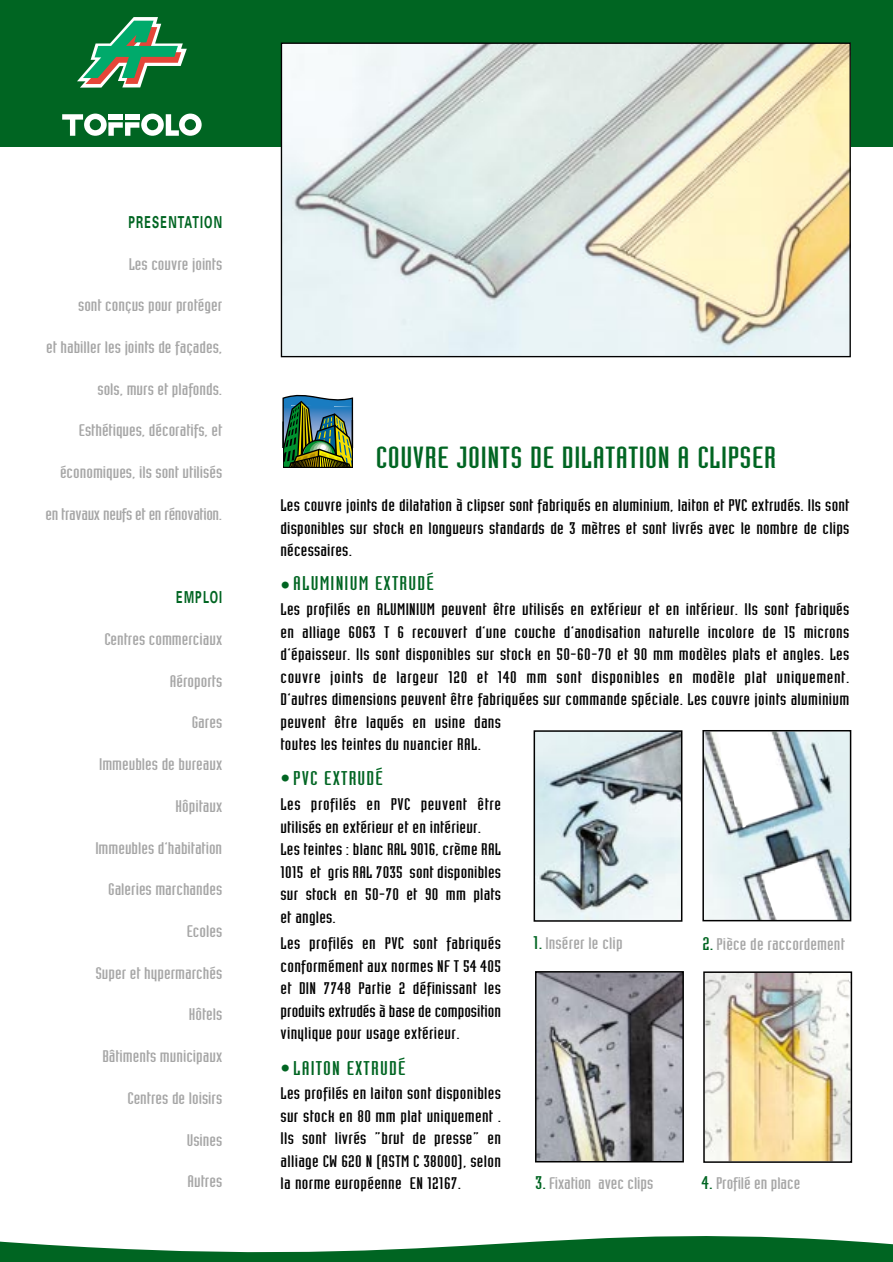
<style>
.page{position:relative;width:893px;height:1262px;background:#fff}
.page>*{position:absolute;margin:0;border:0;box-sizing:border-box;transform-origin:0 0}
.t1{font:30px "Industria Solid";letter-spacing:.015em;color:#006522;scale:1.35 1}
.t2{font:19.5px "Industria Solid";letter-spacing:.045em;color:#006522}
.t3{font:16.5px/22.5px "Industria Solid";letter-spacing:.015em;color:#000;text-align:justify;scale:1.35 1}
.t4{font:16.5px "Industria Solid";color:#a6a6a6;scale:1.35 1}
.t5{font:700 16.5px "Univers";letter-spacing:.11em;color:#006522;scale:.65 1}
.s1{font-size:18px;color:#006522}
</style>
<div class="page">
<div style="left:0;top:0;width:892px;height:147px;background:#006522"></div>
<svg style="left:62px;top:114px;width:140px;height:22px"></svg>
<svg style="left:77px;top:17px;width:110px;height:71px"></svg>
<svg style="left:0;top:1236px;width:892px;height:25px"></svg>
<img style="left:283px;top:45px;width:565px;height:310px">
<img style="left:282px;top:394px;width:72px;height:74px">
<hr style="left:353px;top:448px;width:2px;height:20px;background:#fff">
<img style="left:705px;top:733px;width:143px;height:185px">
<div style="left:702px;top:730px;width:149px;height:191px;border:2px solid #000"></div>
<img style="left:538px;top:974px;width:143px;height:185px">
<div style="left:535px;top:971px;width:149px;height:191px;border:2px solid #000"></div>
<img style="left:706px;top:974px;width:143px;height:185px">
<div style="left:703px;top:971px;width:149px;height:191px;border:2px solid #000"></div>
<img style="left:536px;top:733px;width:143px;height:185px">
<div style="left:533px;top:730px;width:149px;height:191px;border:2px solid #000"></div>
<p class="t5" style="left:128px;top:216px;width:146px">PRESENTATION</p>
<p class="t4" style="left:129px;top:258px;width:71px">Les couvre joints</p>
<p class="t4" style="left:78px;top:299px;width:108px">sont conçus pour protéger</p>
<p class="t4" style="left:46px;top:341px;width:132px">et habiller les joints de façades,</p>
<p class="t4" style="left:97px;top:383px;width:94px">sols, murs et plafonds.</p>
<p class="t4" style="left:79px;top:424px;width:108px">Esthétiques, décoratifs, et</p>
<p class="t4" style="left:60px;top:466px;width:122px">économiques, ils sont utilisés</p>
<p class="t4" style="left:45px;top:508px;width:132px">en travaux neufs et en rénovation.</p>
<p class="t5" style="left:176px;top:591px;width:72px">EMPLOI</p>
<p class="t4" style="left:104px;top:633px;width:89px">Centres commerciaux</p>
<p class="t4" style="left:170px;top:675px;width:40px">Aéroports</p>
<p class="t4" style="left:192px;top:716px;width:24px">Gares</p>
<p class="t4" style="left:99px;top:758px;width:93px">Immeubles de bureaux</p>
<p class="t4" style="left:176px;top:800px;width:36px">Hôpitaux</p>
<p class="t4" style="left:95px;top:841px;width:95px">Immeubles d’habitation</p>
<p class="t4" style="left:108px;top:883px;width:86px">Galeries marchandes</p>
<p class="t4" style="left:187px;top:925px;width:28px">Ecoles</p>
<p class="t4" style="left:95px;top:967px;width:95px">Super et hypermarchés</p>
<p class="t4" style="left:189px;top:1008px;width:26px">Hôtels</p>
<p class="t4" style="left:102px;top:1050px;width:90px">Bâtiments municipaux</p>
<p class="t4" style="left:127px;top:1092px;width:72px">Centres de loisirs</p>
<p class="t4" style="left:187px;top:1133px;width:28px">Usines</p>
<p class="t4" style="left:187px;top:1175px;width:27px">Autres</p>
<h1 class="t1" style="left:376px;top:447px;width:298px">COUVRE JOINTS DE DILATATION A CLIPSER</h1>
<p class="t3" style="left:280px;top:495px;width:423px">Les couvre joints de dilatation à clipser sont fabriqués en aluminium, laiton et PVC extrudés. Ils sont disponibles sur stock en longueurs standards de 3 mètres et sont livrés avec le nombre de clips nécessaires.</p>
<p class="t2" style="left:280px;top:576px;width:155px">•ALUMINIUM EXTRUDÉ</p>
<p class="t3" style="left:280px;top:599px;width:423px;text-align:left">Les profilés en ALUMINIUM peuvent être utilisés en extérieur et en intérieur. Ils sont fabriqués en alliage 6063 T 6 recouvert d’une couche d’anodisation naturelle incolore de 15 microns d’épaisseur. Ils sont disponibles sur stock en 50-60-70 et 90 mm modèles plats et angles. Les couvre joints de largeur 120 et 140 mm sont disponibles en modèle plat uniquement.<br>D’autres dimensions peuvent être fabriquées sur commande spéciale. Les couvre joints aluminium peuvent être laqués en usine dans<br>toutes les teintes du nuancier RAL.</p>
<p class="t2" style="left:280px;top:771px;width:104px">•PVC EXTRUDÉ</p>
<p class="t3" style="left:280px;top:794px;width:165px;text-align:left">Les profilés en PVC peuvent être utilisés en extérieur et en intérieur.<br>Les teintes : blanc RAL 9016, crème RAL<br>1015 et gris RAL 7035 sont disponibles sur stock en 50-70 et 90 mm plats et angles.</p>
<p class="t3" style="left:280px;top:933px;width:165px">Les profilés en PVC sont fabriqués conformément aux normes NF T 54 405 et DIN 7748 Partie 2 définissant les produits extrudés à base de composition vinylique pour usage extérieur.</p>
<p class="t2" style="left:280px;top:1060px;width:126px">•LAITON EXTRUDÉ</p>
<p class="t3" style="left:280px;top:1083px;width:165px">Les profilés en laiton sont disponibles sur stock en 80 mm plat uniquement .<br>Ils sont livrés “brut de presse“ en alliage CW 620 N (ASTM C 38000), selon la norme européenne EN 12167.</p>
<p class="t4" style="left:533px;top:937px;width:67px"><span class="s1">1.</span> Insérer le clip</p>
<p class="t4" style="left:702px;top:938px;width:107px"><span class="s1">2.</span> Pièce de raccordement</p>
<p class="t4" style="left:535px;top:1176px;width:89px"><span class="s1">3.</span> Fixation avec clips</p>
<p class="t4" style="left:702px;top:1176px;width:74px"><span class="s1">4.</span> Profilé en place</p>
</div>
